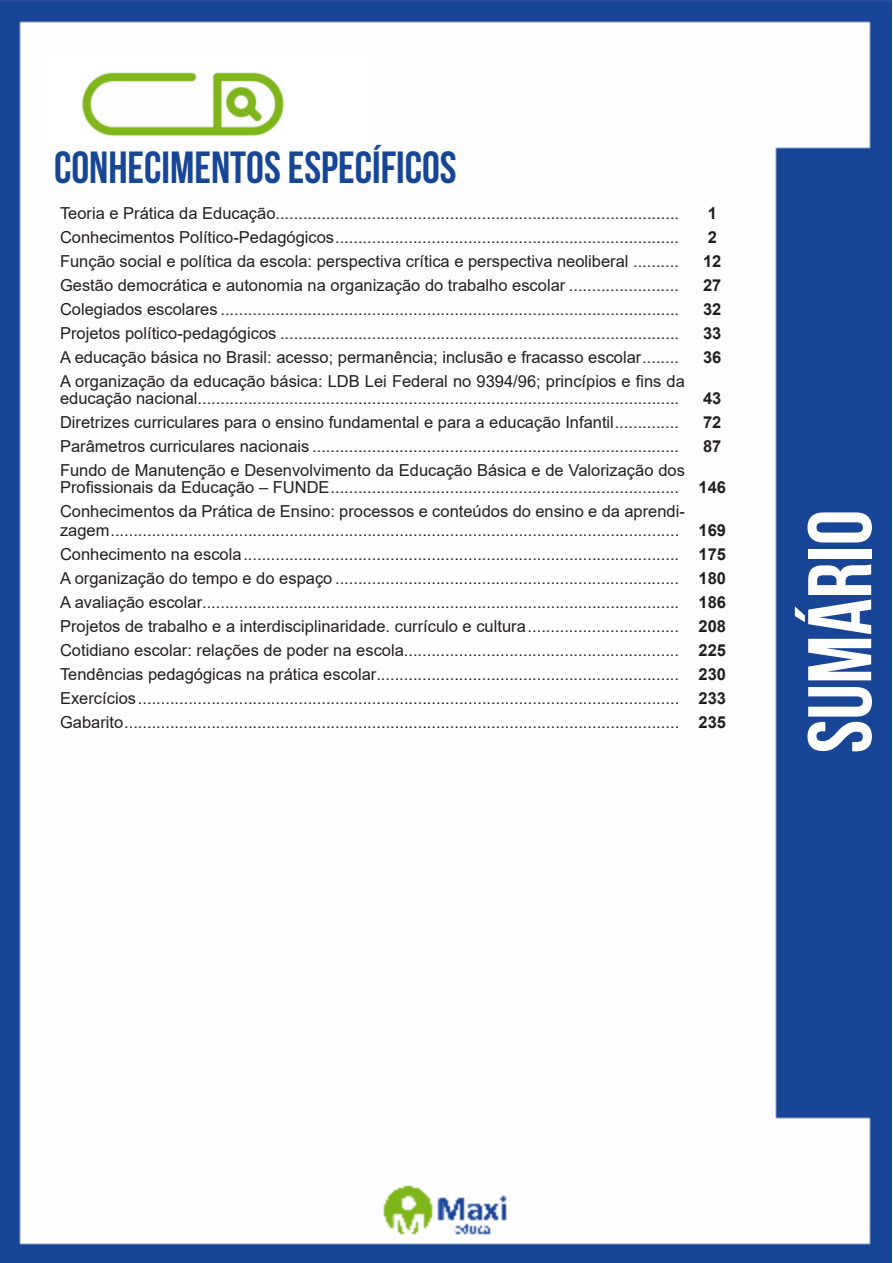
<style>
.page{position:relative;width:893px;height:1263px;background:#fff}
.page>*{position:absolute;margin:0;border:0;box-sizing:border-box;transform-origin:0 0}
.t1{font:700 90px "Bebas Neue";color:#fff}
.t2{font:700 45px "Bebas Neue";color:#184696}
.ALTERNATIVAS{font:16.5px/16.5px "Arial";color:#231f20}
.INDICE{font:700 16.5px "Arial";color:#231f20}
</style>
<div class="page">
<img style="left:0;top:0;width:892px;height:1263px">
<div style="left:53px;top:55px;width:317px;height:121px;background:#fff"></div>
<img style="left:82px;top:72px;width:201px;height:64px">
<p class="t2" style="left:54px;top:142px;width:404px">CONHECIMENTOS ESPECÍFICOS</p>
<p class="ALTERNATIVAS" style="left:60px;top:205px;width:621px">Teoria e Prática da Educação........................................................................................</p>
<p class="INDICE" style="left:708px;top:202px;width:11px">1</p>
<p class="ALTERNATIVAS" style="left:60px;top:229px;width:621px">Conhecimentos Político-Pedagógicos...........................................................................</p>
<p class="INDICE" style="left:708px;top:226px;width:11px">2</p>
<p class="ALTERNATIVAS" style="left:60px;top:253px;width:620px">Função social e política da escola: perspectiva crítica e perspectiva neoliberal ..........</p>
<p class="INDICE" style="left:703px;top:250px;width:20px">12</p>
<p class="ALTERNATIVAS" style="left:60px;top:277px;width:620px">Gestão democrática e autonomia na organização do trabalho escolar ........................</p>
<p class="INDICE" style="left:703px;top:274px;width:20px">27</p>
<p class="ALTERNATIVAS" style="left:60px;top:301px;width:621px">Colegiados escolares ....................................................................................................</p>
<p class="INDICE" style="left:703px;top:298px;width:20px">32</p>
<p class="ALTERNATIVAS" style="left:60px;top:325px;width:621px">Projetos político-pedagógicos .......................................................................................</p>
<p class="INDICE" style="left:703px;top:322px;width:20px">33</p>
<p class="ALTERNATIVAS" style="left:60px;top:349px;width:620px">A educação básica no Brasil: acesso; permanência; inclusão e fracasso escolar........</p>
<p class="INDICE" style="left:703px;top:346px;width:20px">36</p>
<p class="ALTERNATIVAS" style="left:60px;top:373px;width:626px">A organização da educação básica: LDB Lei Federal no 9394/96; princípios e fins da educação nacional.........................................................................................................</p>
<p class="INDICE" style="left:703px;top:387px;width:20px">43</p>
<p class="ALTERNATIVAS" style="left:60px;top:414px;width:620px">Diretrizes curriculares para o ensino fundamental e para a educação Infantil..............</p>
<p class="INDICE" style="left:703px;top:411px;width:20px">72</p>
<p class="ALTERNATIVAS" style="left:60px;top:438px;width:621px">Parâmetros curriculares nacionais ................................................................................</p>
<p class="INDICE" style="left:703px;top:435px;width:20px">87</p>
<p class="ALTERNATIVAS" style="left:60px;top:462px;width:626px">Fundo de Manutenção e Desenvolvimento da Educação Básica e de Valorização dos<br>Profissionais da Educação – FUNDE............................................................................</p>
<p class="INDICE" style="left:698px;top:475px;width:29px">146</p>
<p class="ALTERNATIVAS" style="left:60px;top:501px;width:626px;line-height:19.8px">Conhecimentos da Prática de Ensino: processos e conteúdos do ensino e da aprendi&shy;zagem............................................................................................................................</p>
<p class="INDICE" style="left:698px;top:519px;width:29px">169</p>
<p class="ALTERNATIVAS" style="left:60px;top:546px;width:621px">Conhecimento na escola...............................................................................................</p>
<p class="INDICE" style="left:698px;top:543px;width:29px">175</p>
<p class="ALTERNATIVAS" style="left:60px;top:570px;width:621px">A organização do tempo e do espaço ...........................................................................</p>
<p class="INDICE" style="left:698px;top:567px;width:29px">180</p>
<p class="ALTERNATIVAS" style="left:60px;top:594px;width:621px">A avaliação escolar........................................................................................................</p>
<p class="INDICE" style="left:698px;top:591px;width:29px">186</p>
<p class="ALTERNATIVAS" style="left:60px;top:618px;width:620px">Projetos de trabalho e a interdisciplinaridade. currículo e cultura.................................</p>
<p class="INDICE" style="left:698px;top:615px;width:29px">208</p>
<p class="ALTERNATIVAS" style="left:60px;top:642px;width:621px">Cotidiano escolar: relações de poder na escola............................................................</p>
<p class="INDICE" style="left:698px;top:639px;width:29px">225</p>
<p class="ALTERNATIVAS" style="left:60px;top:666px;width:621px">Tendências pedagógicas na prática escolar..................................................................</p>
<p class="INDICE" style="left:698px;top:663px;width:29px">230</p>
<p class="ALTERNATIVAS" style="left:60px;top:690px;width:621px">Exercícios......................................................................................................................</p>
<p class="INDICE" style="left:698px;top:687px;width:29px">233</p>
<p class="ALTERNATIVAS" style="left:60px;top:714px;width:621px">Gabarito.........................................................................................................................</p>
<p class="INDICE" style="left:698px;top:711px;width:29px">235</p>
<h1 class="t1" style="left:791px;top:753px;width:245px;rotate:-90deg">SUMÁRIO</h1>
</div>
